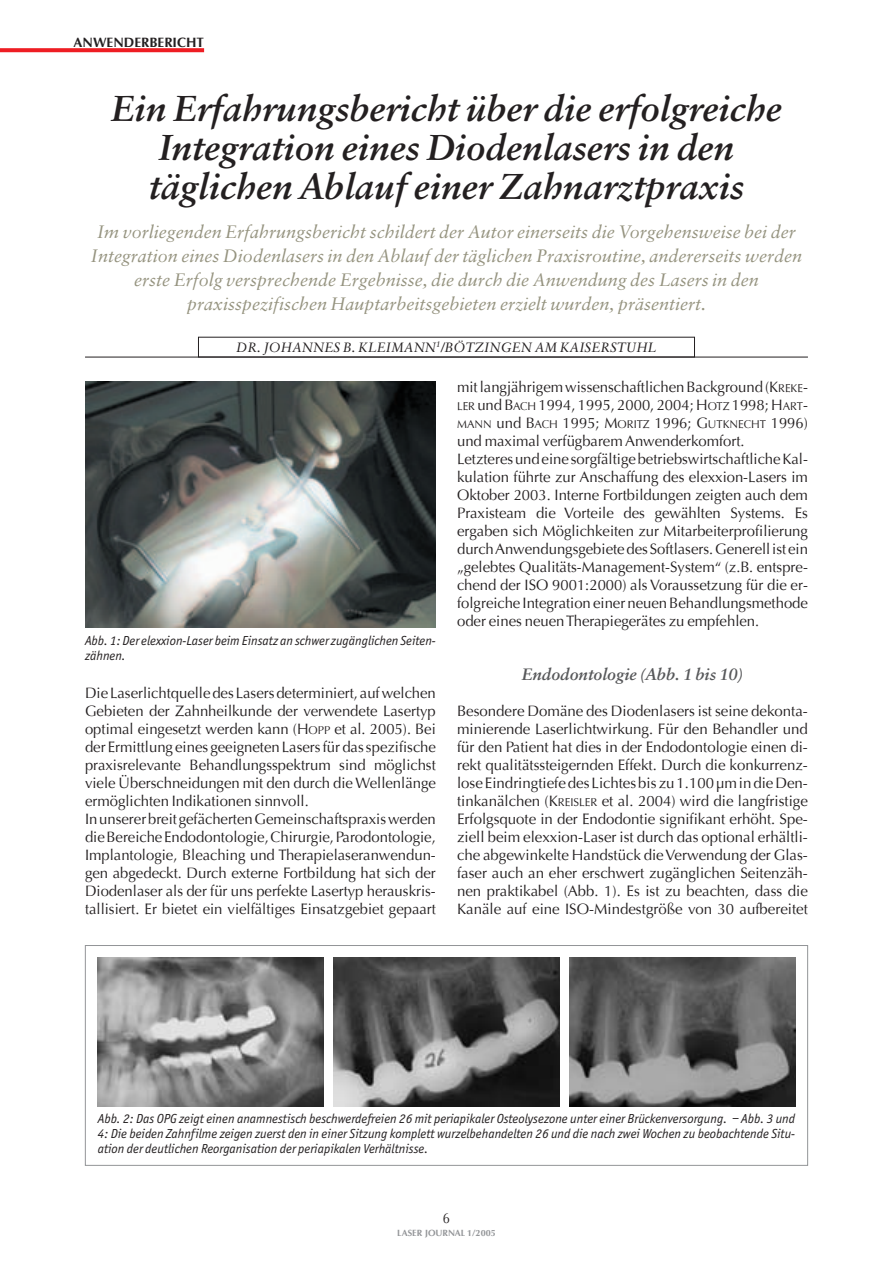
<style>
.page{position:relative;width:893px;height:1263px;background:#fff}
.page>*{position:absolute;margin:0;border:0;box-sizing:border-box;transform-origin:0 0}
.t1{font:italic 700 36px/39px "Sabon";color:#231f20;text-align:center}
.t2{font:italic 18px/24px "Sabon";color:#95937f;text-align:center}
.t3{font:italic 700 16.5px "Sabon";color:#57585a}
.t4{font:15px/18px "Optima";color:#231f20}
.t5{font:14.25px "Optima";color:#231f20;scale:.9 1}
.t6{font:italic 13.5px/15px "Officina Sans";color:#231f20}
.t7{font:italic 13.5px "Sabon";color:#231f20}
.t8{font:700 13.5px "Optima";color:#231f20}
.t9{font:700 9px "Optima";color:#939598}
.s1{font-size:11.25px}
</style>
<div class="page">
<svg style="left:1px;top:48px;width:203px;height:4px"></svg>
<hr style="left:85px;top:357px;width:723px;height:1px;background:#231f20">
<img style="left:85px;top:382px;width:351px;height:246px">
<div style="left:85px;top:945px;width:723px;height:221px;border:1px solid #939598"></div>
<img style="left:98px;top:958px;width:225px;height:149px">
<img style="left:334px;top:958px;width:225px;height:149px">
<img style="left:570px;top:958px;width:225px;height:149px">
<p class="t8" style="left:74px;top:34px;width:132px">ANWENDERBERICHT</p>
<h1 class="t1" style="left:111px;top:92px;width:672px">Ein Erfahrungsbericht über die erfolgreiche<br>Integration eines Diodenlasers in den täglichen Ablauf einer Zahnarztpraxis</h1>
<p class="t2" style="left:91px;top:221px;width:712px">Im vorliegenden Erfahrungsbericht schildert der Autor einerseits die Vorgehensweise bei der Integration eines Diodenlasers in den Ablauf der täglichen Praxisroutine, andererseits werden erste Erfolg versprechende Ergebnisse, die durch die Anwendung des Lasers in den praxisspezifischen Hauptarbeitsgebieten erzielt wurden, präsentiert.</p>
<p class="t7" style="left:236px;top:341px;width:422px">DR. JOHANNES B. KLEIMANN<sup>1</sup>/BÖTZINGEN AM KAISERSTUHL</p>
<p class="t6" style="left:85px;top:634px;width:352px">Abb. 1: Der elexxion-Laser beim Einsatz an schwer zugänglichen Seiten&shy;zähnen.</p>
<p class="t4" style="left:85px;top:684px;width:352px">Die Laserlichtquelle des Lasers determiniert, auf welchen Gebieten der Zahnheilkunde der verwendete Lasertyp optimal eingesetzt werden kann (H<span class="s1">OPP</span> et al. 2005). Bei der Ermittlung eines geeigneten Lasers für das spezifische praxisrelevante Behandlungsspektrum sind möglichst viele Überschneidungen mit den durch die Wellenlänge ermöglichten Indikationen sinnvoll.<br>In unserer breit gefächerten Gemeinschaftspraxis werden die Bereiche Endodontologie, Chirurgie, Parodontologie, Implantologie, Bleaching und Therapielaseranwendun&shy;gen abgedeckt. Durch externe Fortbildung hat sich der Diodenlaser als der für uns perfekte Lasertyp herauskris&shy;tallisiert. Er bietet ein vielfältiges Einsatzgebiet gepaart</p>
<p class="t4" style="left:457px;top:378px;width:352px">mit langjährigem wissenschaftlichen Background (K<span class="s1">REKE</span>-<span class="s1">LER</span> und B<span class="s1">ACH</span> 1994, 1995, 2000, 2004; H<span class="s1">OTZ</span> 1998; H<span class="s1">ART</span>-<span class="s1">MANN</span> und B<span class="s1">ACH</span> 1995; M<span class="s1">ORITZ</span> 1996; G<span class="s1">UTKNECHT</span> 1996) und maximal verfügbarem Anwenderkomfort.<br>Letzteres und eine sorgfältige betriebswirtschaftliche Kal&shy;kulation führte zur Anschaffung des elexxion-Lasers im Oktober 2003. Interne Fortbildungen zeigten auch dem Praxisteam die Vorteile des gewählten Systems. Es ergaben sich Möglichkeiten zur Mitarbeiterprofilierung durch Anwendungsgebiete des Softlasers. Generell ist ein „gelebtes Qualitäts-Management-System“ (z.B. entspre&shy;chend der ISO 9001:2000) als Voraussetzung für die er&shy;folgreiche Integration einer neuen Behandlungsmethode oder eines neuen Therapiegerätes zu empfehlen.</p>
<p class="t3" style="left:522px;top:668px;width:223px">Endodontologie (Abb. 1 bis 10)</p>
<p class="t4" style="left:457px;top:702px;width:352px;text-align:justify">Besondere Domäne des Diodenlasers ist seine dekonta&shy;minierende Laserlichtwirkung. Für den Behandler und für den Patient hat dies in der Endodontologie einen di&shy;rekt qualitätssteigernden Effekt. Durch die konkurrenz&shy;lose Eindringtiefe des Lichtes bis zu 1.100 µm in die Den&shy;tinkanälchen (K<span class="s1">REISLER</span> et al. 2004) wird die langfristige Erfolgsquote in der Endodontie signifikant erhöht. Spe&shy;ziell beim elexxion-Laser ist durch das optional erhältli&shy;che abgewinkelte Handstück die Verwendung der Glas&shy;faser auch an eher erschwert zugänglichen Seitenzäh&shy;nen praktikabel (Abb. 1). Es ist zu beachten, dass die Kanäle auf eine ISO-Mindestgröße von 30 aufbereitet</p>
<p class="t6" style="left:98px;top:1112px;width:699px;text-align:justify">Abb. 2: Das OPG zeigt einen anamnestisch beschwerdefreien 26 mit periapikaler Osteolysezone unter einer Brückenversorgung. – Abb. 3 und 4: Die beiden Zahnfilme zeigen zuerst den in einer Sitzung komplett wurzelbehandelten 26 und die nach zwei Wochen zu beobachtende Situ&shy;ation der deutlichen Reorganisation der periapikalen Verhältnisse.</p>
<p class="t5" style="left:443px;top:1209px;width:9px">6</p>
<p class="t9" style="left:397px;top:1228px;width:100px">LASER JOURNAL 1/2005</p>
</div>
